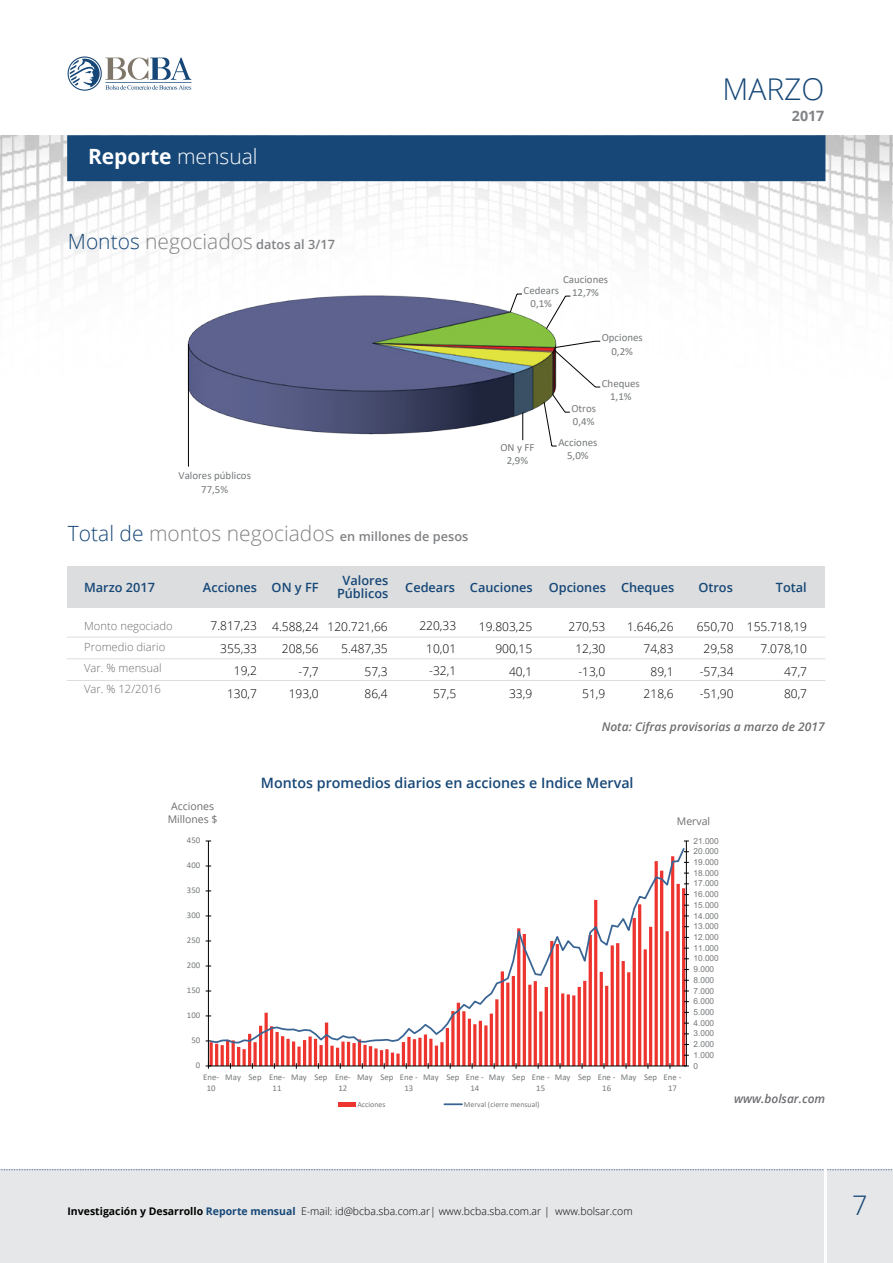
<style>
.page{position:relative;width:893px;height:1263px;background:#fff}
.page>*{position:absolute;margin:0;border:0;box-sizing:border-box;transform-origin:0 0}
.t1{font:300 30px "Open Sans";color:#164777}
.t2{font:300 27px "Open Sans";color:#164777}
.t3{font:700 21px "Open Sans";color:#fff}
.t4{font:600 14.25px "Open Sans";color:#164777}
.t5{font:700 14.25px "Open Sans";color:#808285}
.t6{font:600 12.75px/13.5px "Open Sans";color:#164777;text-align:center}
.t7{font:600 12.75px "Open Sans";color:#808285}
.t8{font:300 12px/22.5px "Open Sans";color:#000;text-align:right}
.t9{font:italic 600 12px "Open Sans";color:#6d6e71}
.t10{font:300 11.25px/21px "Open Sans";color:#6d6e71}
.t11{font:10.8px/13.4px "Calibri";color:#75797b;text-align:center}
.t12{font:300 10.5px "Open Sans";color:#000}
.t13{font:10.5px/13.5px "Open Sans";color:#6d6e71;text-align:center}
.t14{font:8.7px/10.8px "Calibri";color:#75797b}
.t15{font:8.25px "Arial";letter-spacing:.005em;color:#75797b}
.t16{font:7.8px "Calibri";color:#75797b}
.s1{font-weight:300}
.s2{font-weight:300;font-size:21px;color:#164777}
.s3{font-weight:300;font-size:21px}
.s4{font-weight:700}
.s5{font-weight:700;color:#164777}
</style>
<div class="page">
<img style="left:0;top:135px;width:893px;height:473px">
<div style="left:67px;top:135px;width:758px;height:46px;background:#164777"></div>
<svg style="left:67px;top:56px;width:35px;height:35px"></svg>
<svg style="left:68px;top:56px;width:34px;height:35px"></svg>
<svg style="left:70px;top:58px;width:121px;height:32px"></svg>
<div style="left:0;top:1170px;width:893px;height:93px;background:#e6e7e8"></div>
<svg style="left:0;top:1169px;width:893px;height:1px"></svg>
<hr style="left:824px;top:1124px;width:3px;height:139px;background:#fff">
<div style="left:68px;top:566px;width:757px;height:41px;background:#dcddde"></div>
<img style="left:183px;top:277px;width:378px;height:176px">
<svg style="left:188px;top:293px;width:413px;height:174px"></svg>
<svg style="left:210px;top:1044px;width:475px;height:22px"></svg>
<hr style="left:686px;top:841px;width:1px;height:225px;background:#000">
<hr style="left:208px;top:841px;width:1px;height:225px;background:#000">
<hr style="left:208px;top:1066px;width:478px;height:1px;background:#000">
<svg style="left:206px;top:1063px;width:5px;height:6px"></svg>
<svg style="left:209px;top:846px;width:477px;height:198px"></svg>
<hr style="left:338px;top:1102px;width:18px;height:4px;background:#ee342e">
<svg style="left:444px;top:1103px;width:18px;height:2px"></svg>
<hr style="left:67px;top:637px;width:758px;height:1px;background:#dcddde">
<hr style="left:67px;top:658px;width:758px;height:1px;background:#dcddde">
<hr style="left:67px;top:680px;width:758px;height:1px;background:#dcddde">
<h3 class="t3" style="left:88px;top:141px;width:171px">Reporte <span class="s1">mensual</span></h3>
<p class="t7" style="left:68px;top:236px;width:269px"><span class="s2">Montos</span> <span class="s3">negociados</span> datos al 3/17</p>
<p class="t11" style="left:179px;top:469px;width:74px">Valores públicos<br>77,5%</p>
<p class="t7" style="left:68px;top:528px;width:402px"><span class="s2">Total de</span> <span class="s3">montos negociados</span> en millones de pesos</p>
<p class="t11" style="left:524px;top:283px;width:37px">Cedears<br>0,1%</p>
<p class="t11" style="left:563px;top:272px;width:46px">Cauciones<br>12,7%</p>
<p class="t11" style="left:602px;top:331px;width:43px">Opciones<br>0,2%</p>
<p class="t11" style="left:602px;top:376px;width:39px">Cheques<br>1,1%</p>
<p class="t11" style="left:571px;top:401px;width:26px;text-align:left">Otros<br>0,4%</p>
<p class="t11" style="left:500px;top:440px;width:36px">ON y FF<br>2,9%</p>
<p class="t11" style="left:558px;top:435px;width:41px">Acciones<br>5,0%</p>
<h1 class="t1" style="left:722px;top:68px;width:103px">MARZO</h1>
<p class="t5" style="left:792px;top:105px;width:34px">2017</p>
<p class="t6" style="left:84px;top:580px;width:72px">Marzo 2017</p>
<p class="t6" style="left:203px;top:580px;width:56px">Acciones</p>
<p class="t8" style="left:210px;top:614px;width:48px">7.817,23<br>355,33<br>19,2<br>130,7</p>
<p class="t10" style="left:84px;top:615px;width:90px">Monto negociado<br>Promedio diario<br>Var. % mensual<br>Var. % 12/2016</p>
<p class="t6" style="left:272px;top:580px;width:49px">ON y FF</p>
<p class="t8" style="left:272px;top:615px;width:48px">4.588,24<br>208,56 -7,7<br>193,0</p>
<p class="t6" style="left:337px;top:573px;width:53px">Valores<br>Públicos</p>
<p class="t8" style="left:327px;top:615px;width:62px">120.721,66<br>5.487,35<br>57,3<br>86,4</p>
<p class="t6" style="left:405px;top:580px;width:51px">Cedears</p>
<p class="t8" style="left:419px;top:614px;width:38px">220,33<br>10,01 -32,1<br>57,5</p>
<p class="t6" style="left:470px;top:580px;width:64px">Cauciones</p>
<p class="t8" style="left:479px;top:615px;width:55px">19.803,25<br>900,15<br>40,1<br>33,9</p>
<p class="t6" style="left:776px;top:580px;width:32px">Total</p>
<p class="t8" style="left:747px;top:615px;width:62px">155.718,19<br>7.078,10<br>47,7<br>80,7</p>
<p class="t9" style="left:602px;top:718px;width:224px">Nota: Cifras provisorias a marzo de 2017</p>
<p class="t6" style="left:621px;top:580px;width:55px">Cheques</p>
<p class="t8" style="left:627px;top:615px;width:48px">1.646,26<br>74,83<br>89,1<br>218,6</p>
<p class="t6" style="left:549px;top:580px;width:59px">Opciones</p>
<p class="t8" style="left:569px;top:615px;width:38px">270,53<br>12,30 -13,0<br>51,9</p>
<p class="t6" style="left:698px;top:580px;width:36px">Otros</p>
<p class="t8" style="left:697px;top:615px;width:38px;text-align:center">650,70<br>29,58 -57,34 -51,90</p>
<p class="t4" style="left:261px;top:773px;width:374px">Montos promedios diarios en acciones e Indice Merval</p>
<p class="t13" style="left:168px;top:799px;width:51px">Acciones<br>Millones $</p>
<p class="t13" style="left:677px;top:814px;width:35px">Merval</p>
<p class="t14" style="left:187px;top:835px;width:15px">450</p>
<p class="t15" style="left:693px;top:835px;width:27px">21.000</p>
<p class="t15" style="left:693px;top:846px;width:27px">20.000</p>
<p class="t14" style="left:187px;top:860px;width:15px">400</p>
<p class="t15" style="left:693px;top:856px;width:27px">19.000</p>
<p class="t15" style="left:693px;top:867px;width:27px">18.000</p>
<p class="t14" style="left:187px;top:885px;width:15px">350</p>
<p class="t15" style="left:693px;top:878px;width:27px">17.000</p>
<p class="t15" style="left:693px;top:888px;width:27px">16.000</p>
<p class="t15" style="left:693px;top:899px;width:27px">15.000</p>
<p class="t14" style="left:187px;top:910px;width:15px">300</p>
<p class="t15" style="left:693px;top:910px;width:27px">14.000</p>
<p class="t15" style="left:693px;top:921px;width:27px">13.000</p>
<p class="t14" style="left:187px;top:935px;width:15px">250</p>
<p class="t15" style="left:693px;top:931px;width:27px">12.000</p>
<p class="t15" style="left:693px;top:942px;width:27px">11.000</p>
<p class="t14" style="left:187px;top:960px;width:15px">200</p>
<p class="t15" style="left:693px;top:953px;width:27px">10.000</p>
<p class="t15" style="left:693px;top:963px;width:22px">9.000</p>
<p class="t15" style="left:693px;top:974px;width:22px">8.000</p>
<p class="t14" style="left:187px;top:985px;width:15px">150</p>
<p class="t15" style="left:693px;top:985px;width:22px">7.000</p>
<p class="t15" style="left:693px;top:996px;width:22px">6.000</p>
<p class="t14" style="left:187px;top:1010px;width:15px">100</p>
<p class="t15" style="left:693px;top:1006px;width:22px">5.000</p>
<p class="t15" style="left:693px;top:1017px;width:22px">4.000</p>
<p class="t14" style="left:191px;top:1035px;width:10px">50</p>
<p class="t15" style="left:693px;top:1028px;width:22px">3.000</p>
<p class="t15" style="left:693px;top:1038px;width:22px">2.000</p>
<p class="t15" style="left:693px;top:1049px;width:22px">1.000</p>
<p class="t14" style="left:196px;top:1060px;width:6px">0</p>
<p class="t15" style="left:693px;top:1060px;width:6px">0</p>
<p class="t14" style="left:203px;top:1071px;width:17px;text-align:center">Ene-<br>10</p>
<p class="t14" style="left:273px;top:1071px;width:14px;text-indent:-47px">May Sep Ene-<br>11</p>
<p class="t14" style="left:339px;top:1071px;width:14px;text-indent:-47px">May Sep Ene-<br>12</p>
<p class="t14" style="left:404px;top:1071px;width:15px;text-indent:-47px">May Sep Ene -<br>13</p>
<p class="t14" style="left:470px;top:1071px;width:15px;text-indent:-47px">May Sep Ene -<br>14</p>
<p class="t14" style="left:536px;top:1071px;width:15px;text-indent:-47px">May Sep Ene -<br>15</p>
<p class="t14" style="left:602px;top:1071px;width:15px;text-indent:-47px">May Sep Ene -<br>16</p>
<p class="t14" style="left:668px;top:1071px;width:15px;text-indent:-47px">May Sep Ene -<br>17</p>
<p class="t16" style="left:357px;top:1098px;width:30px">Acciones</p>
<p class="t16" style="left:464px;top:1098px;width:77px">Merval (cierre mensual)</p>
<p class="t9" style="left:734px;top:1090px;width:93px">www.bolsar.com</p>
<p class="t12" style="left:68px;top:1204px;width:567px"><span class="s4">Investigación y Desarrollo</span> <span class="s5">Reporte mensual</span> E-mail: id@bcba.sba.com.ar| www.bcba.sba.com.ar | www.bolsar.com</p>
<h2 class="t2" style="left:852px;top:1187px;width:17px">7</h2>
</div>
